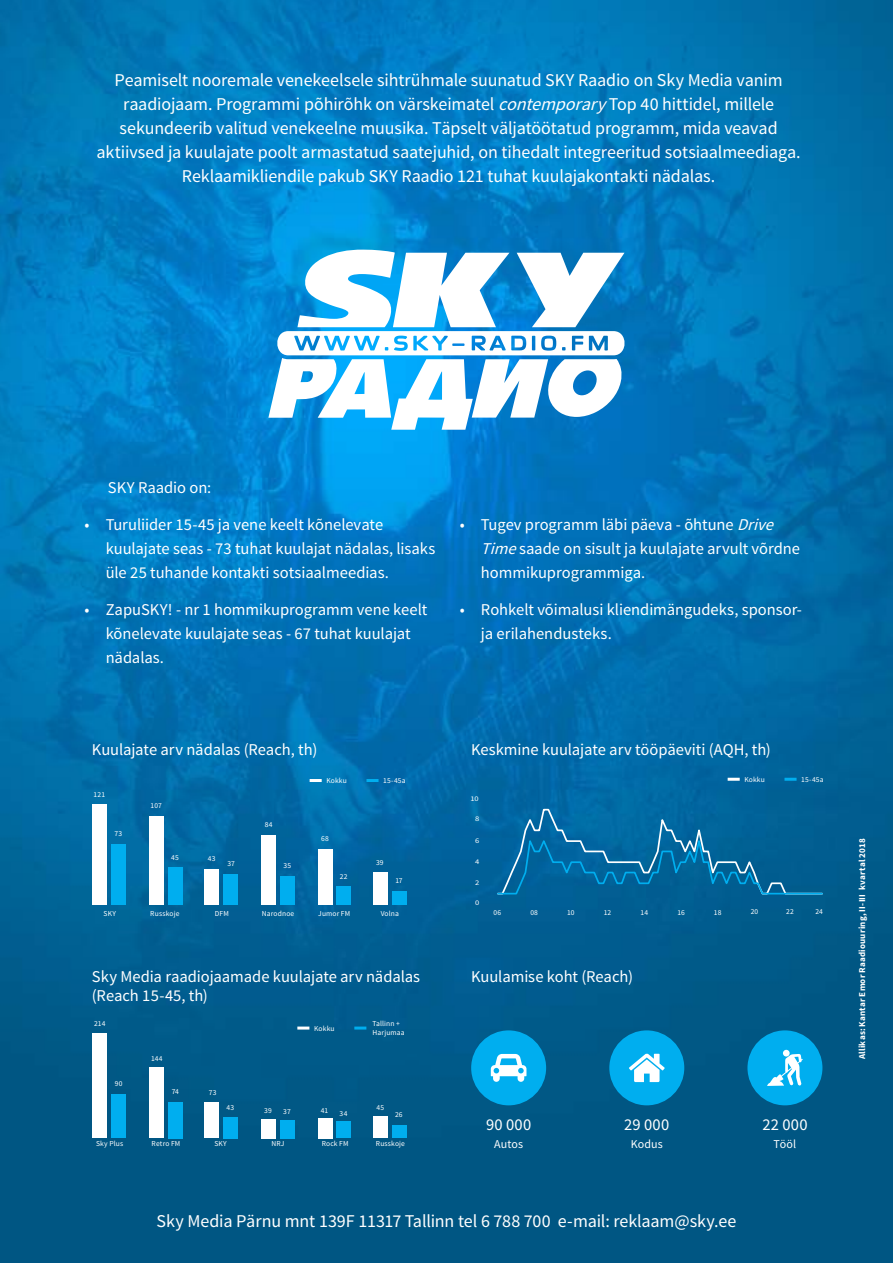
<style>
.page{position:relative;width:893px;height:1263px;background:#fff}
.page>*{position:absolute;margin:0;border:0;box-sizing:border-box;transform-origin:0 0}
.t1{font:18px/24px "Source Sans Pro";letter-spacing:-.01em;color:#fff;text-align:center}
.t2{font:16.5px/24px "Source Sans Pro";letter-spacing:-.005em;color:#fff}
.t3{font:12px "Source Sans Pro";letter-spacing:.01em;color:#fff}
.t4{font:700 9px "Source Sans Pro";letter-spacing:.02em;color:#fff}
.t5{font:7.5px/9px "Source Sans Pro";letter-spacing:.02em;color:#fff}
.t6{font:7.2px "Source Sans Pro";color:#fff;scale:1.18 1}
.s1{font-style:italic}
</style>
<div class="page">
<img style="left:0;top:0;width:893px;height:1263px">
<svg style="left:268px;top:249px;width:360px;height:181px"></svg>
<div style="left:747px;top:1030px;width:75px;height:75px;background:#00aeef;border-radius:50%"></div>
<svg style="left:767px;top:1054px;width:36px;height:32px"></svg>
<div style="left:783px;top:1050px;width:7px;height:6px;background:#fff;border-radius:50%"></div>
<div style="left:609px;top:1030px;width:75px;height:75px;background:#00aeef;border-radius:50%"></div>
<svg style="left:629px;top:1053px;width:36px;height:29px"></svg>
<div style="left:471px;top:1030px;width:75px;height:75px;background:#00aeef;border-radius:50%"></div>
<svg style="left:491px;top:1054px;width:35px;height:28px"></svg>
<svg style="left:310px;top:779px;width:12px;height:3px"></svg>
<svg style="left:366px;top:779px;width:13px;height:3px"></svg>
<svg style="left:728px;top:778px;width:12px;height:3px"></svg>
<svg style="left:784px;top:778px;width:12px;height:3px"></svg>
<svg style="left:354px;top:1026px;width:12px;height:3px"></svg>
<svg style="left:297px;top:1026px;width:12px;height:3px"></svg>
<div style="left:112px;top:845px;width:14px;height:60px;background:#00aeef"></div>
<div style="left:168px;top:868px;width:14px;height:37px;background:#00aeef"></div>
<div style="left:223px;top:874px;width:15px;height:31px;background:#00aeef"></div>
<div style="left:280px;top:876px;width:14px;height:29px;background:#00aeef"></div>
<div style="left:337px;top:887px;width:14px;height:18px;background:#00aeef"></div>
<div style="left:392px;top:891px;width:14px;height:14px;background:#00aeef"></div>
<div style="left:93px;top:804px;width:14px;height:101px;background:#fff"></div>
<div style="left:149px;top:817px;width:15px;height:88px;background:#fff"></div>
<div style="left:205px;top:869px;width:14px;height:36px;background:#fff"></div>
<div style="left:261px;top:836px;width:15px;height:69px;background:#fff"></div>
<div style="left:318px;top:849px;width:14px;height:56px;background:#fff"></div>
<div style="left:373px;top:873px;width:14px;height:32px;background:#fff"></div>
<svg style="left:496px;top:808px;width:328px;height:87px;background:#096a9f"></svg>
<div style="left:112px;top:1094px;width:14px;height:44px;background:#00aeef"></div>
<div style="left:168px;top:1102px;width:14px;height:36px;background:#00aeef"></div>
<div style="left:223px;top:1117px;width:15px;height:21px;background:#00aeef"></div>
<div style="left:280px;top:1120px;width:14px;height:18px;background:#00aeef"></div>
<div style="left:337px;top:1121px;width:14px;height:17px;background:#00aeef"></div>
<div style="left:392px;top:1125px;width:14px;height:13px;background:#00aeef"></div>
<div style="left:93px;top:1033px;width:14px;height:104px;background:#fff"></div>
<div style="left:150px;top:1068px;width:14px;height:70px;background:#fff"></div>
<div style="left:205px;top:1102px;width:14px;height:36px;background:#fff"></div>
<div style="left:261px;top:1119px;width:15px;height:19px;background:#fff"></div>
<div style="left:318px;top:1118px;width:14px;height:20px;background:#fff"></div>
<div style="left:373px;top:1116px;width:14px;height:22px;background:#fff"></div>
<p class="t1" style="left:96px;top:68px;width:706px">Peamiselt nooremale venekeelsele sihtrühmale suunatud SKY Raadio on Sky Media vanim raadiojaam. Programmi põhirõhk on värskeimatel <span class="s1">contemporary</span>Top 40 hittidel, millele sekundeerib valitud venekeelne muusika. Täpselt väljatöötatud programm, mida veavad aktiivsed ja kuulajate poolt armastatud saatejuhid, on tihedalt integreeritud sotsiaalmeediaga.<br>Reklaamikliendile pakub SKY Raadio 121 tuhat kuulajakontakti nädalas.</p>
<p class="t2" style="left:108px;top:476px;width:105px">SKY Raadio on:</p>
<p class="t2" style="left:106px;top:513px;width:331px;text-indent:-21px">• Turuliider 15-45 ja vene keelt kõnelevate kuulajate seas - 73 tuhat kuulajat nädalas, lisaks üle 25 tuhande kontakti sotsiaalmeedias.</p>
<p class="t2" style="left:106px;top:597px;width:323px;text-indent:-21px">• ZapuSKY! - nr 1 hommikuprogramm vene keelt kõnelevate kuulajate seas - 67 tuhat kuulajat nädalas.</p>
<p class="t2" style="left:481px;top:513px;width:321px;text-indent:-21px">• Tugev programm läbi päeva - õhtune <span class="s1">Drive<br>Time</span>saade on sisult ja kuulajate arvult võrdne hommikuprogrammiga.</p>
<p class="t2" style="left:481px;top:597px;width:322px;text-indent:-21px">• Rohkelt võimalusi kliendimängudeks, sponsor&shy;ja erilahendusteks.</p>
<p class="t2" style="left:92px;top:738px;width:227px">Kuulajate arv nädalas (Reach, th)</p>
<p class="t5" style="left:94px;top:790px;width:13px">121</p>
<p class="t5" style="left:151px;top:801px;width:13px">107</p>
<p class="t5" style="left:265px;top:820px;width:9px">84</p>
<p class="t5" style="left:326px;top:776px;width:22px">Kokku</p>
<p class="t5" style="left:383px;top:776px;width:24px">15-45a</p>
<p class="t5" style="left:114px;top:829px;width:9px">73</p>
<p class="t5" style="left:171px;top:853px;width:9px">45</p>
<p class="t5" style="left:208px;top:854px;width:9px">43</p>
<p class="t5" style="left:227px;top:859px;width:9px">37</p>
<p class="t5" style="left:283px;top:861px;width:9px">35</p>
<p class="t5" style="left:321px;top:834px;width:9px">68</p>
<p class="t5" style="left:340px;top:872px;width:9px">22</p>
<p class="t5" style="left:376px;top:858px;width:9px">39</p>
<p class="t5" style="left:395px;top:876px;width:9px">17</p>
<p class="t5" style="left:104px;top:909px;width:14px">SKY</p>
<p class="t5" style="left:150px;top:909px;width:31px">Russkoje</p>
<p class="t5" style="left:215px;top:909px;width:16px">DFM</p>
<p class="t5" style="left:262px;top:909px;width:34px">Narodnoe</p>
<p class="t5" style="left:318px;top:909px;width:33px">Jumor FM</p>
<p class="t5" style="left:381px;top:909px;width:20px">Volna</p>
<p class="t2" style="left:92px;top:966px;width:330px;line-height:19.8px">Sky Media raadiojaamade kuulajate arv nädalas (Reach 15-45, th)</p>
<p class="t5" style="left:94px;top:1019px;width:13px">214</p>
<p class="t5" style="left:115px;top:1079px;width:9px">90</p>
<p class="t5" style="left:151px;top:1054px;width:13px">144</p>
<p class="t5" style="left:172px;top:1087px;width:9px">74</p>
<p class="t5" style="left:209px;top:1088px;width:9px">73</p>
<p class="t5" style="left:227px;top:1103px;width:9px">43</p>
<p class="t5" style="left:314px;top:1024px;width:22px">Kokku</p>
<p class="t5" style="left:373px;top:1019px;width:34px">Tallinn +<br>Harjumaa</p>
<p class="t5" style="left:264px;top:1106px;width:9px">39</p>
<p class="t5" style="left:283px;top:1107px;width:9px">37</p>
<p class="t5" style="left:321px;top:1106px;width:9px">41</p>
<p class="t5" style="left:340px;top:1109px;width:9px">34</p>
<p class="t5" style="left:376px;top:1103px;width:9px">45</p>
<p class="t5" style="left:395px;top:1110px;width:9px">26</p>
<p class="t5" style="left:96px;top:1139px;width:29px">Sky Plus</p>
<p class="t5" style="left:214px;top:1139px;width:14px">SKY</p>
<p class="t5" style="left:271px;top:1139px;width:15px">NRJ</p>
<p class="t5" style="left:322px;top:1139px;width:28px">Rock FM</p>
<p class="t5" style="left:376px;top:1139px;width:31px">Russkoje</p>
<p class="t5" style="left:152px;top:1139px;width:30px">Retro FM</p>
<p class="t2" style="left:471px;top:738px;width:301px">Keskmine kuulajate arv tööpäeviti (AQH, th)</p>
<p class="t5" style="left:744px;top:775px;width:22px">Kokku</p>
<p class="t5" style="left:801px;top:775px;width:24px">15-45a</p>
<p class="t6" style="left:470px;top:794px;width:9px">10</p>
<p class="t6" style="left:475px;top:814px;width:5px">8</p>
<p class="t6" style="left:475px;top:836px;width:5px">6</p>
<p class="t6" style="left:475px;top:857px;width:5px">4</p>
<p class="t6" style="left:475px;top:878px;width:5px">2</p>
<p class="t6" style="left:475px;top:898px;width:5px">0</p>
<p class="t5" style="left:494px;top:908px;width:9px">06</p>
<p class="t5" style="left:530px;top:908px;width:9px">08</p>
<p class="t5" style="left:567px;top:908px;width:9px">10</p>
<p class="t5" style="left:604px;top:908px;width:9px">12</p>
<p class="t5" style="left:641px;top:908px;width:9px">14</p>
<p class="t5" style="left:677px;top:908px;width:9px">16</p>
<p class="t5" style="left:714px;top:908px;width:9px">18</p>
<p class="t5" style="left:751px;top:907px;width:9px">20</p>
<p class="t5" style="left:786px;top:907px;width:9px">22</p>
<p class="t5" style="left:815px;top:907px;width:9px">24</p>
<p class="t2" style="left:471px;top:964px;width:163px">Kuulamise koht (Reach)</p>
<p class="t2" style="left:486px;top:1113px;width:47px">90 000</p>
<p class="t3" style="left:494px;top:1137px;width:31px">Autos</p>
<p class="t2" style="left:624px;top:1113px;width:47px">29 000</p>
<p class="t3" style="left:631px;top:1137px;width:34px">Kodus</p>
<p class="t2" style="left:762px;top:1113px;width:47px">22 000</p>
<p class="t3" style="left:774px;top:1137px;width:24px">Tööl</p>
<p class="t1" style="left:157px;top:1209px;width:581px">Sky Media Pärnu mnt 139F 11317 Tallinn tel 6 788 700 e-mail: reklaam@sky.ee</p>
<p class="t4" style="left:856px;top:1059px;width:222px;rotate:-90deg">Allikas: Kantar Emor Raadiouuring, II-III kvartal 2018</p>
</div>
